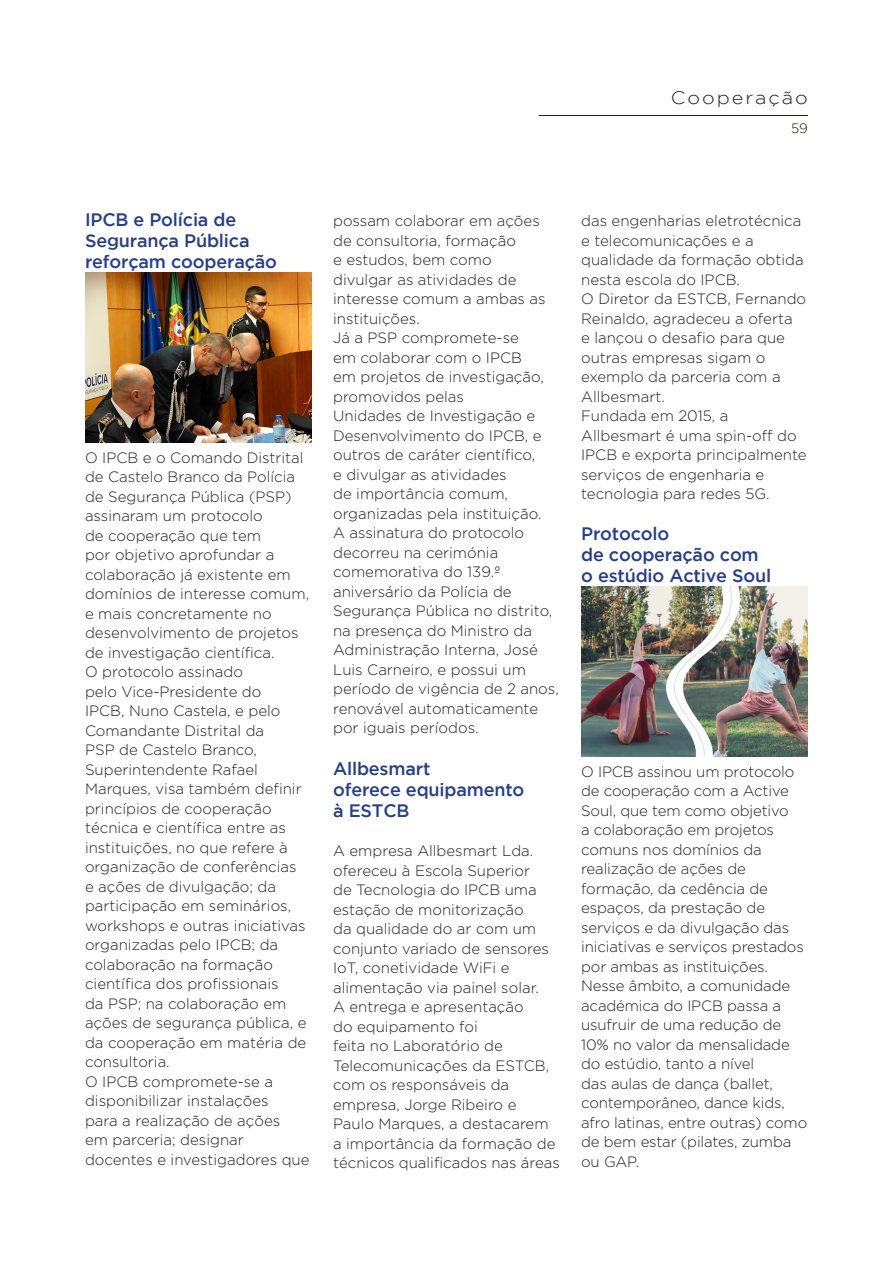
<style>
.page{position:relative;width:893px;height:1263px;background:#fff}
.page>*{position:absolute;margin:0;border:0;box-sizing:border-box;transform-origin:0 0}
.Texto{font:500 18px/21px "Gotham";letter-spacing:-.01em;color:#253f8e}
.Cabeçalho{font:300 18px "Gotham";letter-spacing:.1em;color:#231f20;scale:1.1 1}
.Texto-2{font:300 15px/19.5px "Gotham";color:#231f20}
.t1{font:300 13.5px "Gotham";color:#191a00}
</style>
<div class="page">
<hr style="left:539px;top:115px;width:269px;height:1px;background:#231f20">
<img style="left:85px;top:273px;width:227px;height:170px">
<img style="left:581px;top:586px;width:227px;height:170px">
<p class="Cabeçalho" style="left:671px;top:88px;width:126px">Cooperação</p>
<p class="t1" style="left:791px;top:121px;width:18px">59</p>
<p class="Texto" style="left:85px;top:208px;width:193px">IPCB e Polícia de<br>Segurança Pública reforçam cooperação</p>
<p class="Texto-2" style="left:85px;top:448px;width:226px">O IPCB e o Comando Distrital de Castelo Branco da Polícia de Segurança Pública (PSP) assinaram um protocolo<br>de cooperação que tem<br>por objetivo aprofundar a colaboração já existente em domínios de interesse comum, e mais concretamente no desenvolvimento de projetos de investigação científica.</p>
<p class="Texto-2" style="left:85px;top:662px;width:223px">O protocolo assinado<br>pelo Vice-Presidente do<br>IPCB, Nuno Castela, e pelo<br>Comandante Distrital da<br>PSP de Castelo Branco,<br>Superintendente Rafael<br>Marques, visa também definir princípios de cooperação técnica e científica entre as instituições, no que refere à organização de conferências e ações de divulgação; da participação em seminários, workshops e outras iniciativas organizadas pelo IPCB; da colaboração na formação científica dos profissionais<br>da PSP; na colaboração em ações de segurança pública, e da cooperação em matéria de consultoria.</p>
<p class="Texto-2" style="left:85px;top:1072px;width:226px">O IPCB compromete-se a disponibilizar instalações<br>para a realização de ações<br>em parceria; designar docentes e investigadores que</p>
<p class="Texto-2" style="left:333px;top:211px;width:214px">possam colaborar em ações de consultoria, formação<br>e estudos, bem como divulgar as atividades de interesse comum a ambas as instituições.</p>
<p class="Texto-2" style="left:333px;top:328px;width:212px">Já a PSP compromete-se em colaborar com o IPCB em projetos de investigação, promovidos pelas<br>Unidades de Investigação e<br>Desenvolvimento do IPCB, e outros de caráter científico, e divulgar as atividades<br>de importância comum, organizadas pela instituição.</p>
<p class="Texto-2" style="left:333px;top:523px;width:227px">A assinatura do protocolo decorreu na cerimónia comemorativa do 139.º aniversário da Polícia de<br>Segurança Pública no distrito, na presença do Ministro da<br>Administração Interna, José<br>Luis Carneiro, e possui um período de vigência de 2 anos, renovável automaticamente por iguais períodos.</p>
<p class="Texto" style="left:333px;top:758px;width:99px">Allbesmart</p>
<p class="Texto" style="left:333px;top:779px;width:193px">oferece equipamento</p>
<p class="Texto" style="left:333px;top:800px;width:78px">à ESTCB</p>
<p class="Texto-2" style="left:333px;top:841px;width:217px">A empresa Allbesmart Lda. ofereceu à Escola Superior de Tecnologia do IPCB uma estação de monitorização<br>da qualidade do ar com um conjunto variado de sensores<br>IoT, conetividade WiFi e alimentação via painel solar.</p>
<p class="Texto-2" style="left:333px;top:997px;width:228px">A entrega e apresentação<br>do equipamento foi<br>feita no Laboratório de<br>Telecomunicações da ESTCB, com os responsáveis da empresa, Jorge Ribeiro e<br>Paulo Marques, a destacarem a importância da formação de técnicos qualificados nas áreas</p>
<p class="Texto-2" style="left:581px;top:211px;width:224px">das engenharias eletrotécnica e telecomunicações e a qualidade da formação obtida nesta escola do IPCB.</p>
<p class="Texto-2" style="left:581px;top:289px;width:227px">O Diretor da ESTCB, Fernando<br>Reinaldo, agradeceu a oferta<br>e lançou o desafio para que outras empresas sigam o exemplo da parceria com a<br>Allbesmart.</p>
<p class="Texto-2" style="left:581px;top:406px;width:227px">Fundada em 2015, a<br>Allbesmart é uma spin-off do<br>IPCB e exporta principalmente serviços de engenharia e tecnologia para redes 5G.</p>
<p class="Texto" style="left:581px;top:522px;width:90px">Protocolo</p>
<p class="Texto" style="left:581px;top:543px;width:179px">de cooperação com</p>
<p class="Texto" style="left:581px;top:564px;width:192px">o estúdio Active Soul</p>
<p class="Texto-2" style="left:581px;top:761px;width:224px">O IPCB assinou um protocolo de cooperação com a Active<br>Soul, que tem como objetivo<br>a colaboração em projetos comuns nos domínios da realização de ações de formação, da cedência de espaços, da prestação de serviços e da divulgação das iniciativas e serviços prestados por ambas as instituições.</p>
<p class="Texto-2" style="left:581px;top:976px;width:228px">Nesse âmbito, a comunidade académica do IPCB passa a usufruir de uma redução de<br>10% no valor da mensalidade do estúdio, tanto a nível<br>das aulas de dança (ballet, contemporâneo, dance kids, afro latinas, entre outras) como de bem estar (pilates, zumba ou GAP.</p>
</div>
